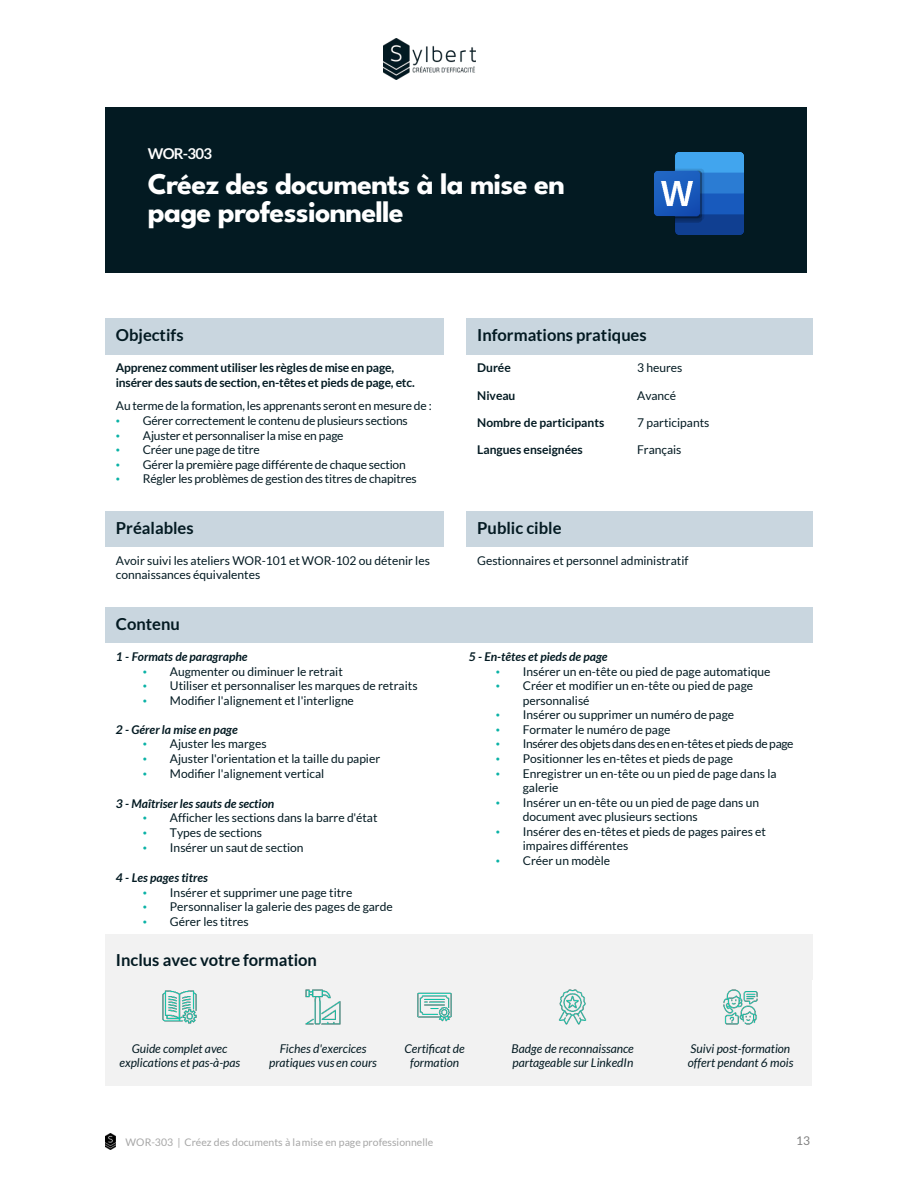
<style>
.page{position:relative;width:918px;height:1188px;background:#fff}
.page>*{position:absolute;margin:0;border:0;box-sizing:border-box;transform-origin:0 0}
.t1{font:700 30px/27.8px "League Spartan";letter-spacing:-.025em;color:#fff}
.t2{font:700 16.5px "Lato";color:#031a22}
.t3{font:700 15px "Lato";letter-spacing:-.05em;color:#fff}
.t4{font:12px/14.4px "Lato";color:#031a22}
.t5{font:italic 12px/14.4px "Lato";color:#031a22;text-align:center}
.t6{font:700 12px/14.4px "Lato";letter-spacing:-.015em;color:#031a22}
.t7{font:italic 700 12px "Lato";color:#031a22}
.t8{font:12px "Lato";letter-spacing:-.03em;color:#031a22}
.t9{font:12px "Lato";color:#808080}
.t10{font:10.5px "Lato";color:#a6a6a6}
.s1{font-family:"Times New Roman";color:#0ab2a6}
</style>
<div class="page">
<img style="left:384px;top:38px;width:91px;height:41px">
<img style="left:105px;top:1134px;width:11px;height:16px">
<div style="left:105px;top:108px;width:532px;height:165px;background:#031a22"></div>
<div style="left:637px;top:108px;width:170px;height:165px;background:#031a22"></div>
<div style="left:105px;top:319px;width:339px;height:35px;background:#c9d6df"></div>
<div style="left:467px;top:319px;width:346px;height:35px;background:#c9d6df"></div>
<div style="left:105px;top:511px;width:339px;height:36px;background:#c9d6df"></div>
<div style="left:467px;top:511px;width:346px;height:36px;background:#c9d6df"></div>
<div style="left:116px;top:614px;width:686px;height:23px;background:#c9d6df"></div>
<div style="left:105px;top:607px;width:708px;height:7px;background:#c9d6df"></div>
<div style="left:105px;top:637px;width:708px;height:6px;background:#c9d6df"></div>
<div style="left:105px;top:935px;width:708px;height:44px;background:#f2f2f2"></div>
<div style="left:105px;top:979px;width:149px;height:56px;background:#f2f2f2"></div>
<div style="left:254px;top:979px;width:138px;height:56px;background:#f2f2f2"></div>
<div style="left:392px;top:979px;width:85px;height:56px;background:#f2f2f2"></div>
<div style="left:477px;top:979px;width:192px;height:56px;background:#f2f2f2"></div>
<div style="left:669px;top:979px;width:143px;height:56px;background:#f2f2f2"></div>
<div style="left:105px;top:1035px;width:149px;height:50px;background:#f2f2f2"></div>
<div style="left:254px;top:1035px;width:138px;height:50px;background:#f2f2f2"></div>
<div style="left:392px;top:1035px;width:85px;height:50px;background:#f2f2f2"></div>
<div style="left:477px;top:1035px;width:192px;height:50px;background:#f2f2f2"></div>
<div style="left:669px;top:1035px;width:143px;height:50px;background:#f2f2f2"></div>
<img style="left:162px;top:990px;width:35px;height:34px">
<img style="left:305px;top:989px;width:36px;height:36px">
<img style="left:417px;top:992px;width:35px;height:30px">
<img style="left:559px;top:989px;width:28px;height:36px">
<img style="left:723px;top:989px;width:35px;height:36px">
<img style="left:655px;top:152px;width:89px;height:83px">
<p class="t3" style="left:148px;top:145px;width:66px">WOR-303</p>
<h1 class="t1" style="left:148px;top:167px;width:419px">Créez des documents à la mise en page professionnelle</h1>
<h2 class="t2" style="left:116px;top:326px;width:69px">Objectifs</h2>
<h2 class="t2" style="left:477px;top:326px;width:171px">Informations pratiques</h2>
<p class="t6" style="left:116px;top:361px;width:300px">Apprenez comment utiliser les règles de mise en page, insérer des sauts de section, en-têtes et pieds de page, etc.</p>
<p class="t4" style="left:116px;top:399px;width:317px">Au terme de la formation, les apprenants seront en mesure de :</p>
<p class="t4" style="left:116px;top:413px;width:293px"><span class="s1">•</span> Gérer correctement le contenu de plusieurs sections</p>
<p class="t4" style="left:116px;top:428px;width:229px"><span class="s1">•</span> Ajuster et personnaliser la mise en page</p>
<p class="t4" style="left:116px;top:443px;width:146px"><span class="s1">•</span> Créer une page de titre</p>
<p class="t4" style="left:116px;top:457px;width:292px"><span class="s1">•</span> Gérer la première page différente de chaque section</p>
<p class="t4" style="left:116px;top:472px;width:302px"><span class="s1">•</span> Régler les problèmes de gestion des titres de chapitres</p>
<p class="t6" style="left:477px;top:361px;width:35px">Durée</p>
<p class="t4" style="left:637px;top:361px;width:47px">3 heures</p>
<p class="t6" style="left:477px;top:388px;width:40px">Niveau</p>
<p class="t4" style="left:637px;top:388px;width:41px">Avancé</p>
<p class="t6" style="left:477px;top:415px;width:129px">Nombre de participants</p>
<p class="t4" style="left:637px;top:415px;width:74px">7 participants</p>
<p class="t6" style="left:477px;top:442px;width:107px">Langues enseignées</p>
<p class="t4" style="left:637px;top:442px;width:46px">Français</p>
<h2 class="t2" style="left:116px;top:518px;width:79px">Préalables</h2>
<h2 class="t2" style="left:477px;top:518px;width:86px">Public cible</h2>
<p class="t4" style="left:116px;top:553px;width:316px">Avoir suivi les ateliers WOR-101 et WOR-102 ou détenir les connaissances équivalentes</p>
<p class="t4" style="left:477px;top:553px;width:213px">Gestionnaires et personnel administratif</p>
<h2 class="t2" style="left:116px;top:614px;width:65px">Contenu</h2>
<p class="t7" style="left:116px;top:650px;width:133px">1 - Formats de paragraphe</p>
<p class="t4" style="left:143px;top:664px;width:201px"><span class="s1">•</span> Augmenter ou diminuer le retrait</p>
<p class="t4" style="left:143px;top:679px;width:276px"><span class="s1">•</span> Utiliser et personnaliser les marques de retraits</p>
<p class="t4" style="left:143px;top:693px;width:212px"><span class="s1">•</span> Modifier l'alignement et l'interligne</p>
<p class="t7" style="left:116px;top:722px;width:123px">2 - Gérer la mise en page</p>
<p class="t4" style="left:143px;top:737px;width:125px"><span class="s1">•</span> Ajuster les marges</p>
<p class="t4" style="left:143px;top:751px;width:239px"><span class="s1">•</span> Ajuster l'orientation et la taille du papier</p>
<p class="t4" style="left:143px;top:766px;width:183px"><span class="s1">•</span> Modifier l'alignement vertical</p>
<p class="t7" style="left:116px;top:797px;width:160px">3 - Maîtriser les sauts de section</p>
<p class="t4" style="left:143px;top:811px;width:236px"><span class="s1">•</span> Afficher les sections dans la barre d'état</p>
<p class="t4" style="left:143px;top:825px;width:121px"><span class="s1">•</span> Types de sections</p>
<p class="t4" style="left:143px;top:840px;width:162px"><span class="s1">•</span> Insérer un saut de section</p>
<p class="t7" style="left:116px;top:871px;width:93px">4 - Les pages titres</p>
<p class="t4" style="left:143px;top:885px;width:211px"><span class="s1">•</span> Insérer et supprimer une page titre</p>
<p class="t4" style="left:143px;top:900px;width:251px"><span class="s1">•</span> Personnaliser la galerie des pages de garde</p>
<p class="t4" style="left:143px;top:914px;width:107px"><span class="s1">•</span> Gérer les titres</p>
<p class="t7" style="left:469px;top:650px;width:140px">5 - En-têtes et pieds de page</p>
<p class="t4" style="left:496px;top:664px;width:276px"><span class="s1">•</span> Insérer un en-tête ou pied de page automatique</p>
<p class="t4" style="left:523px;top:679px;width:232px;text-indent:-27px"><span class="s1">•</span> Créer et modifier un en-tête ou pied de page personnalisé</p>
<p class="t4" style="left:496px;top:708px;width:240px"><span class="s1">•</span> Insérer ou supprimer un numéro de page</p>
<p class="t4" style="left:496px;top:722px;width:176px"><span class="s1">•</span> Formater le numéro de page</p>
<p class="t8" style="left:496px;top:737px;width:299px"><span class="s1">•</span> Insérer des objets dans des en en-têtes et pieds de page</p>
<p class="t4" style="left:496px;top:752px;width:239px"><span class="s1">•</span> Positionner les en-têtes et pieds de page</p>
<p class="t4" style="left:523px;top:766px;width:255px;text-indent:-27px"><span class="s1">•</span> Enregistrer un en-tête ou un pied de page dans la galerie</p>
<p class="t4" style="left:523px;top:795px;width:238px;text-indent:-27px"><span class="s1">•</span> Insérer un en-tête ou un pied de page dans un document avec plusieurs sections</p>
<p class="t4" style="left:523px;top:824px;width:245px;text-indent:-27px"><span class="s1">•</span> Insérer des en-têtes et pieds de pages paires et impaires différentes</p>
<p class="t4" style="left:496px;top:853px;width:116px"><span class="s1">•</span> Créer un modèle</p>
<h2 class="t2" style="left:116px;top:951px;width:203px">Inclus avec votre formation</h2>
<p class="t5" style="left:119px;top:1042px;width:122px">Guide complet avec explications et pas-à-pas</p>
<p class="t5" style="left:269px;top:1042px;width:109px">Fiches d'exercices pratiques vus en cours</p>
<p class="t5" style="left:404px;top:1042px;width:62px">Certificat de formation</p>
<p class="t5" style="left:512px;top:1042px;width:124px;text-align:left">Badge de reconnaissance partageable sur LinkedIn</p>
<p class="t5" style="left:688px;top:1042px;width:107px;text-align:left">Suivi post-formation offert pendant 6 mois</p>
<p class="t10" style="left:126px;top:1137px;width:309px">WOR-303 | Créez des documents à la mise en page professionnelle</p>
<p class="t9" style="left:796px;top:1134px;width:15px">13</p>
</div>
